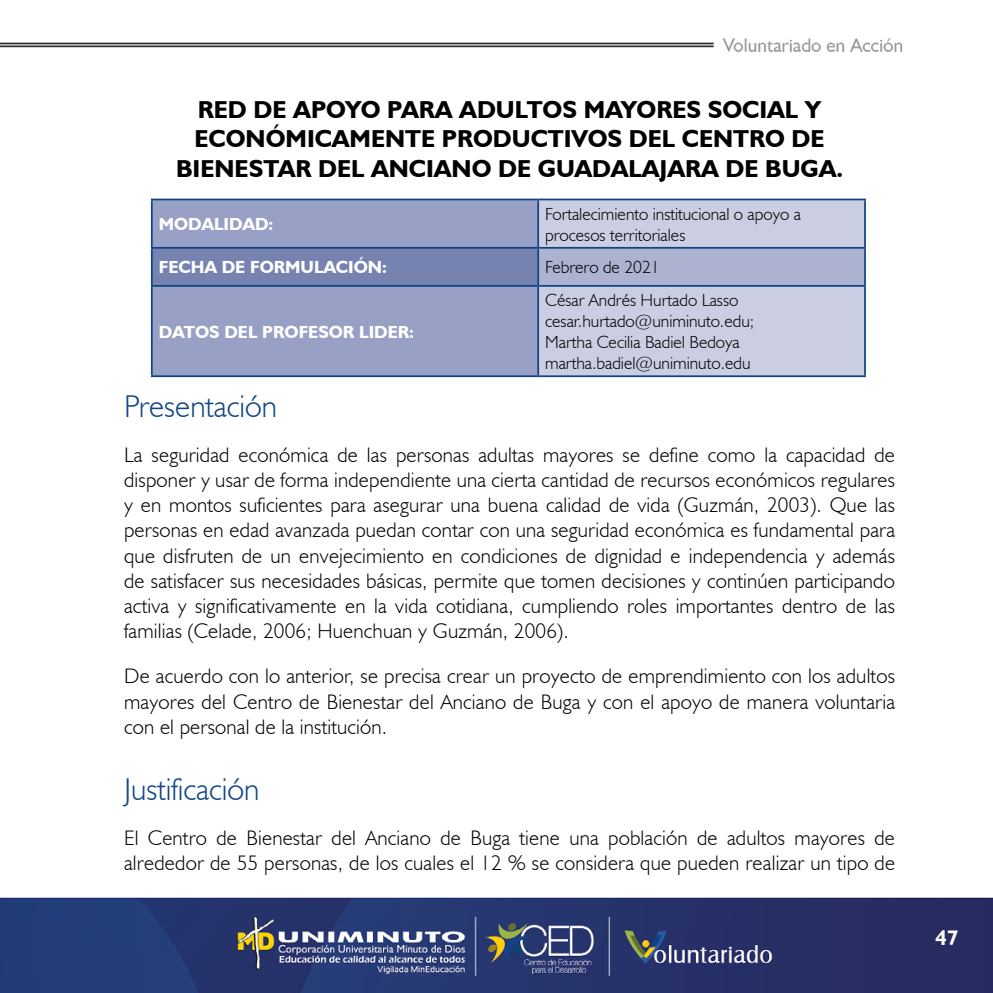
<style>
.page{position:relative;width:993px;height:993px;background:#fff}
.page>*{position:absolute;margin:0;border:0;box-sizing:border-box;transform-origin:0 0}
.t1{font:300 31.5px "Humanist 521 BT";color:#104584}
.t2{font:700 24.5px/29.4px "Humanist 521 BT";color:#000;text-align:center}
.t3{font:300 21px/25.2px "Humanist 521 BT";letter-spacing:.01em;color:#000;text-align:justify}
.t4{font:700 21px "Humanist 521 BT";color:#fff}
.t5{font:300 17.5px/21px "Humanist 521 BT";color:#000}
.t6{font:700 17.5px "Humanist 521 BT";color:#fff}
</style>
<div class="page">
<img style="left:0;top:38px;width:992px;height:954px">
<div style="left:153px;top:200px;width:384px;height:175px;background:#99a0c5"></div>
<div style="left:539px;top:200px;width:324px;height:175px;background:#cbcde2"></div>
<div style="left:152px;top:248px;width:386px;height:38px;background:#7683b1"></div>
<div style="left:538px;top:248px;width:326px;height:38px;background:#aeb2d1"></div>
<hr style="left:151px;top:200px;width:2px;height:47px;background:#104584">
<hr style="left:151px;top:198px;width:387px;height:2px;background:#104584">
<hr style="left:537px;top:200px;width:2px;height:47px;background:#104584">
<hr style="left:538px;top:198px;width:327px;height:2px;background:#104584">
<hr style="left:863px;top:200px;width:2px;height:47px;background:#104584">
<hr style="left:151px;top:248px;width:2px;height:37px;background:#104584">
<hr style="left:151px;top:247px;width:387px;height:1px;background:#104584">
<hr style="left:537px;top:248px;width:2px;height:37px;background:#104584">
<hr style="left:538px;top:247px;width:327px;height:1px;background:#104584">
<hr style="left:863px;top:248px;width:2px;height:37px;background:#104584">
<hr style="left:151px;top:286px;width:2px;height:89px;background:#104584">
<hr style="left:151px;top:285px;width:387px;height:1px;background:#104584">
<hr style="left:151px;top:375px;width:387px;height:2px;background:#104584">
<hr style="left:537px;top:286px;width:2px;height:89px;background:#104584">
<hr style="left:538px;top:285px;width:327px;height:1px;background:#104584">
<hr style="left:863px;top:286px;width:2px;height:89px;background:#104584">
<hr style="left:538px;top:375px;width:327px;height:2px;background:#104584">
<p class="t2" style="left:176px;top:94px;width:668px">RED DE APOYO PARA ADULTOS MAYORES SOCIAL Y<br>ECONÓMICAMENTE PRODUCTIVOS DEL CENTRO DE<br>BIENESTAR DEL ANCIANO DE GUADALAJARA DE BUGA.</p>
<p class="t6" style="left:159px;top:213px;width:116px">MODALIDAD:</p>
<p class="t5" style="left:545px;top:203px;width:257px">Fortalecimiento institucional o apoyo a procesos territoriales</p>
<p class="t6" style="left:159px;top:256px;width:230px">FECHA DE FORMULACIÓN:</p>
<p class="t5" style="left:545px;top:256px;width:116px">Febrero de 2021</p>
<p class="t6" style="left:159px;top:321px;width:257px">DATOS DEL PROFESOR LIDER:</p>
<p class="t5" style="left:545px;top:289px;width:210px">César Andrés Hurtado Lasso cesar.hurtado@uniminuto.edu;<br>Martha Cecilia Badiel Bedoya martha.badiel@uniminuto.edu</p>
<h1 class="t1" style="left:124px;top:386px;width:154px">Presentación</h1>
<p class="t3" style="left:124px;top:441px;width:772px">La seguridad económica de las personas adultas mayores se define como la capacidad de disponer y usar de forma independiente una cierta cantidad de recursos económicos regulares y en montos suficientes para asegurar una buena calidad de vida (Guzmán, 2003). Que las personas en edad avanzada puedan contar con una seguridad económica es fundamental para que disfruten de un envejecimiento en condiciones de dignidad e independencia y además de satisfacer sus necesidades básicas, permite que tomen decisiones y continúen participando activa y significativamente en la vida cotidiana, cumpliendo roles importantes dentro de las familias (Celade, 2006; Huenchuan y Guzmán, 2006).</p>
<p class="t3" style="left:124px;top:663px;width:772px">De acuerdo con lo anterior, se precisa crear un proyecto de emprendimiento con los adultos mayores del Centro de Bienestar del Anciano de Buga y con el apoyo de manera voluntaria con el personal de la institución.</p>
<h1 class="t1" style="left:124px;top:769px;width:137px">Justificación</h1>
<p class="t3" style="left:124px;top:824px;width:772px">El Centro de Bienestar del Anciano de Buga tiene una población de adultos mayores de alrededor de 55 personas, de los cuales el 12 % se considera que pueden realizar un tipo de</p>
<p class="t4" style="left:935px;top:924px;width:25px">47</p>
</div>
